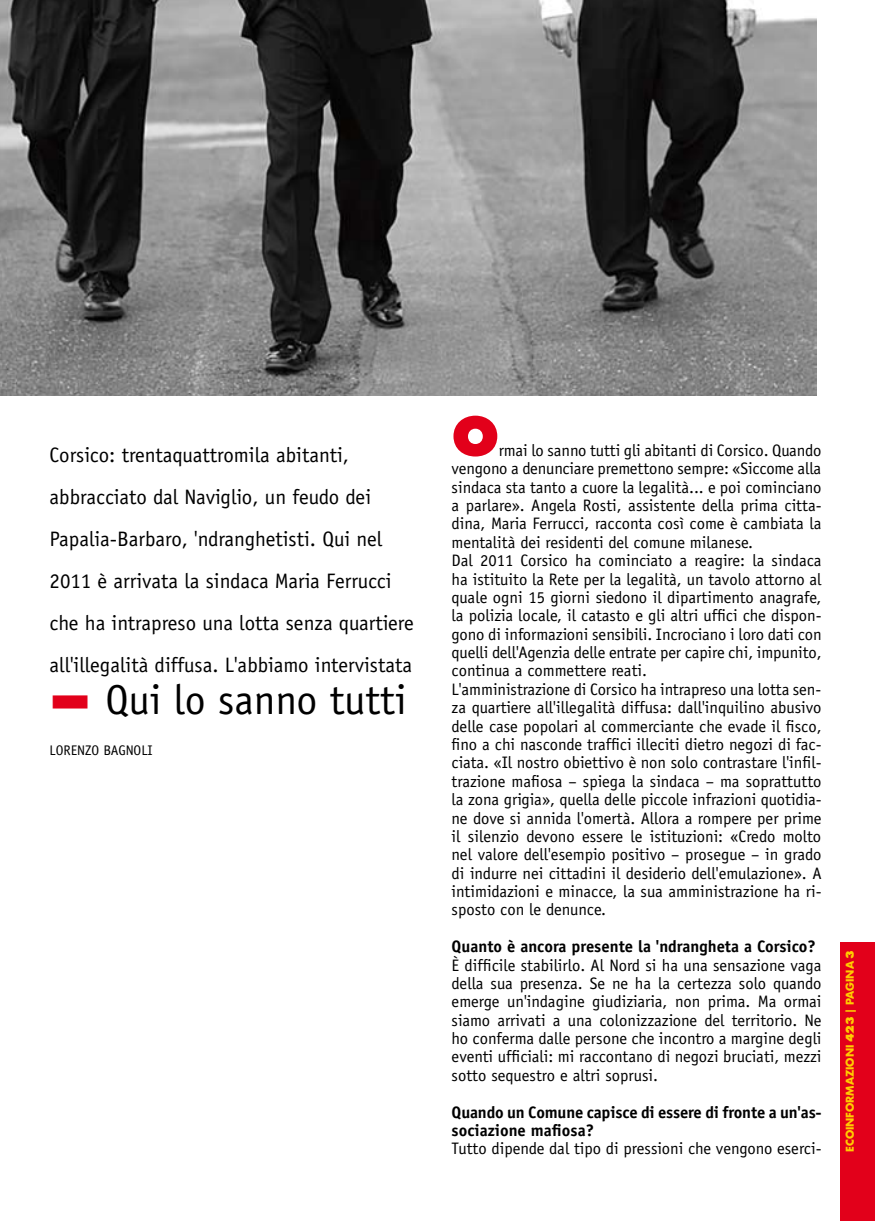
<style>
.page{position:relative;width:875px;height:1221px;background:#fff}
.page>*{position:absolute;margin:0;border:0;box-sizing:border-box;transform-origin:0 0}
.t1{font:800 52.5px "Futura";color:#e2001a}
.t2{font:41.82px "Officina Sans";color:#000}
.t3{font:21px/41.8px "Officina Sans";color:#000}
.t4{font:16.62px/18.4px "Officina Sans";color:#000}
.t5{font:700 16.62px/18.4px "Officina Sans";color:#000}
.t6{font:14px "Officina Sans";color:#000}
.t7{font:700 10.5px "Futura";letter-spacing:-.005em;color:#fc0}
.s1{font-weight:800}
</style>
<div class="page">
<div style="left:839px;top:942px;width:35px;height:278px;background:#e2001a"></div>
<img style="left:0;top:0;width:816px;height:396px">
<p class="t3" style="left:50px;top:434px;width:365px">Corsico: trentaquattromila abitanti, abbracciato dal Naviglio, un feudo dei Papalia-Barbaro, 'ndranghetisti. Qui nel 2011 è arrivata la sindaca Maria Ferrucci che ha intrapreso una lotta senza quartiere all'illegalità diffusa. L'abbiamo intervistata</p>
<h2 class="t2" style="left:50px;top:675px;width:358px"><sup>▃</sup> Qui lo sanno tutti</h2>
<p class="t6" style="left:50px;top:742px;width:8px">LORE</p>
<p class="t6" style="left:77px;top:742px;width:64px">NZO BAGNOLI</p>
<h1 class="t1" style="left:451px;top:403px;width:49px">O</h1>
<p class="t4" style="left:451px;top:441px;width:371px;text-indent:47px">rmai lo sanno tutti gli abitanti di Corsico. Quando vengono a denunciare premettono sempre: «Siccome alla sindaca sta tanto a cuore la legalità... e poi cominciano a parlare». Angela Rosti, assistente della prima citta&shy;dina, Maria Ferrucci, racconta così come è cambiata la mentalità dei residenti del comune milanese.<br>Dal 2011 Corsico ha cominciato a reagire: la sindaca ha istituito la Rete per la legalità, un tavolo attorno al quale ogni 15 giorni siedono il dipartimento anagrafe, la polizia locale, il catasto e gli altri uffici che dispon&shy;gono di informazioni sensibili. Incrociano i loro dati con quelli dell'Agenzia delle entrate per capire chi, impunito, continua a commettere reati.<br>L'amministrazione di Corsico ha intrapreso una lotta sen&shy;za quartiere all'illegalità diffusa: dall'inquilino abusivo delle case popolari al commerciante che evade il fisco, fino a chi nasconde traffici illeciti dietro negozi di fac&shy;ciata. «Il nostro obiettivo è non solo contrastare l'infil&shy;trazione mafiosa – spiega la sindaca – ma soprattutto la zona grigia», quella delle piccole infrazioni quotidia&shy;ne dove si annida l'omertà. Allora a rompere per prime il silenzio devono essere le istituzioni: «Credo molto nel valore dell'esempio positivo – prosegue – in grado di indurre nei cittadini il desiderio dell'emulazione». A intimidazioni e minacce, la sua amministrazione ha ri&shy;sposto con le denunce.</p>
<p class="t5" style="left:451px;top:937px;width:365px">Quanto è ancora presente la 'ndrangheta a Corsico?</p>
<p class="t4" style="left:451px;top:955px;width:371px;text-align:justify">È difficile stabilirlo. Al Nord si ha una sensazione vaga della sua presenza. Se ne ha la certezza solo quando emerge un'indagine giudiziaria, non prima. Ma ormai siamo arrivati a una colonizzazione del territorio. Ne ho conferma dalle persone che incontro a margine degli eventi ufficiali: mi raccontano di negozi bruciati, mezzi sotto sequestro e altri soprusi.</p>
<p class="t5" style="left:451px;top:1102px;width:371px">Quando un Comune capisce di essere di fronte a un'as&shy;sociazione mafiosa?</p>
<p class="t4" style="left:451px;top:1139px;width:371px">Tutto dipende dal tipo di pressioni che vengono eserci-</p>
<p class="t7" style="left:842px;top:1151px;width:203px;rotate:-90deg">ECOINFORMAZIONI <span class="s1">423</span> | PAGINA <span class="s1">3</span></p>
</div>
